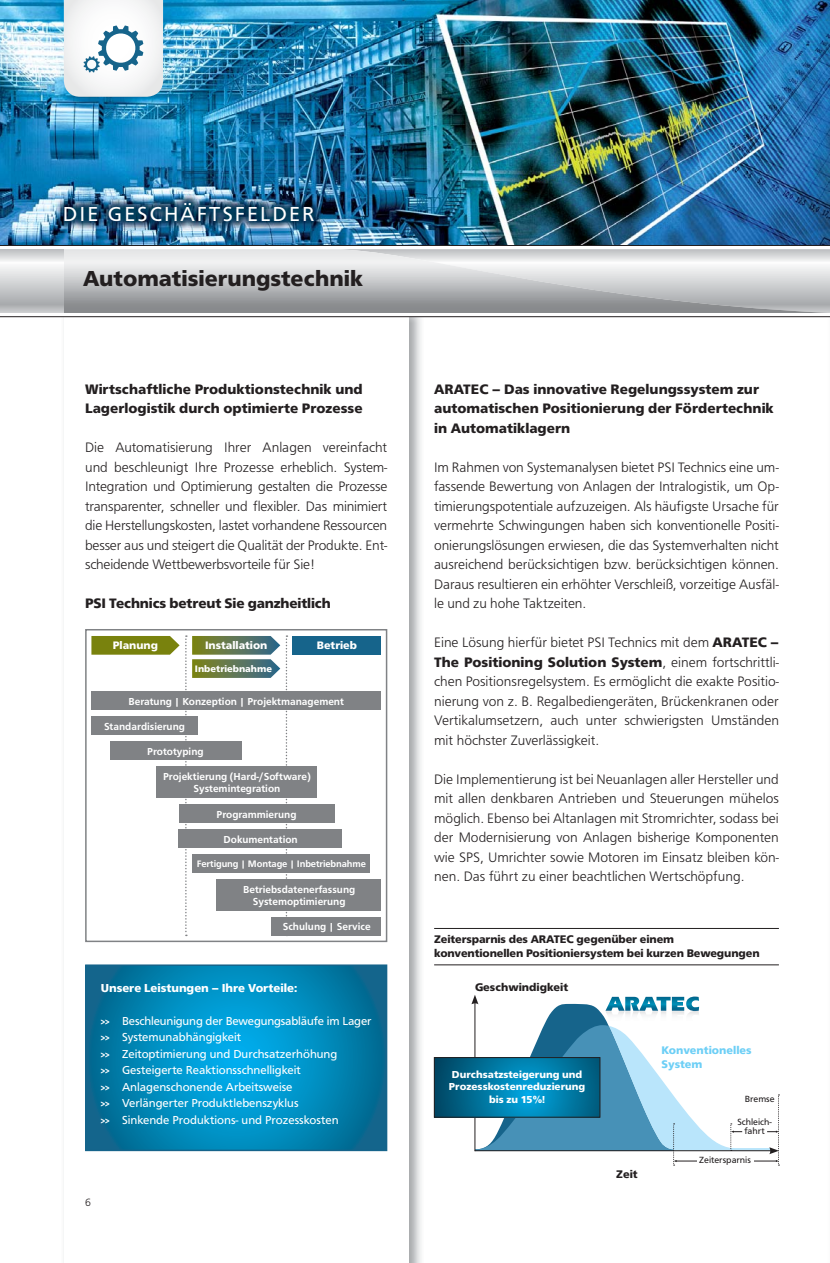
<style>
.page{position:relative;width:830px;height:1263px;background:#fff}
.page>*{position:absolute;margin:0;border:0;box-sizing:border-box;transform-origin:0 0}
.t1{font:700 22.5px "Frutus T";color:#231f20}
.t2{font:21px "Frutus T";letter-spacing:.1em;color:#fff}
.t3{font:300 14.25px/19.5px "Frutus T";letter-spacing:-.005em;color:#231f20;text-align:justify}
.t4{font:700 14.25px/19.5px "Frutus T";color:#231f20}
.t5{font:12px/16.5px "Frutus T";color:#fff}
.t6{font:700 12px "Frutus T";letter-spacing:-.005em;color:#fff}
.t7{font:700 11.4px/13.6px "Frutus T";letter-spacing:-.01em;color:#231f20}
.t8{font:700 11.4px/13.6px "Frutus T";color:#6dcff6}
.t9{font:700 11.25px "Frutus T";color:#fff}
.t10{font:500 10.5px/12.6px "Frutus T";color:#fff;text-align:center}
.t11{font:700 10.5px/12.6px "Frutus T";color:#fff;text-align:center}
.t12{font:300 10.5px "Frutiger LT Pro";color:#231f20}
.t13{font:500 9.75px "Frutus T";letter-spacing:-.01em;color:#fff}
.t14{font:700 9.75px "Frutus T";color:#fff}
.t15{font:9.3px/9.3px "Frutus T";color:#231f20;text-align:center}
.s1{font-weight:700;font-size:9px}
.s2{font-weight:700}
</style>
<div class="page">
<img style="left:62px;top:317px;width:361px;height:946px">
<div style="left:64px;top:317px;width:344px;height:946px;background:#fff"></div>
<img style="left:0;top:0;width:829px;height:245px">
<svg style="left:0;top:249px;width:64px;height:64px;background:#d0d1d3"></svg>
<hr style="left:0;top:245px;width:829px;height:1px;background:#231f20">
<hr style="left:0;top:316px;width:829px;height:1px;background:#231f20">
<svg style="left:64px;top:0;width:99px;height:97px"></svg>
<img style="left:55px;top:194px;width:268px;height:36px">
<hr style="left:434px;top:964px;width:344px;height:1px;background:#231f20">
<hr style="left:434px;top:928px;width:344px;height:1px;background:#231f20">
<svg style="left:436px;top:1059px;width:35px;height:56px;background:#005677"></svg>
<div style="left:434px;top:1057px;width:166px;height:60px;border:1px solid #231f20"></div>
<div style="left:85px;top:629px;width:302px;height:313px;border:2px solid #808285"></div>
<div style="left:293px;top:636px;width:88px;height:19px;background:#16648b"></div>
<svg style="left:91px;top:636px;width:88px;height:19px;background:#828a1d"></svg>
<svg style="left:185px;top:635px;width:102px;height:301px"></svg>
<div style="left:179px;top:804px;width:155px;height:19px;background:#808285"></div>
<div style="left:179px;top:829px;width:163px;height:19px;background:#808285"></div>
<div style="left:193px;top:854px;width:177px;height:19px;background:#808285"></div>
<div style="left:217px;top:879px;width:164px;height:32px;background:#808285"></div>
<div style="left:272px;top:917px;width:109px;height:19px;background:#808285"></div>
<div style="left:91px;top:691px;width:290px;height:19px;background:#808285"></div>
<div style="left:91px;top:716px;width:106px;height:19px;background:#808285"></div>
<div style="left:110px;top:741px;width:131px;height:19px;background:#808285"></div>
<div style="left:156px;top:766px;width:161px;height:32px;background:#808285"></div>
<svg style="left:88px;top:967px;width:296px;height:181px;background:#0187b8"></svg>
<div style="left:85px;top:964px;width:302px;height:187px;border:2px solid #16648b"></div>
<svg style="left:471px;top:995px;width:308px;height:171px"></svg>
<h2 class="t2" style="left:63px;top:203px;width:253px">DIE GESCHÄFTSFELDER</h2>
<h1 class="t1" style="left:83px;top:268px;width:281px">Automatisierungstechnik</h1>
<p class="t4" style="left:85px;top:380px;width:279px">Wirtschaftliche Produktionstechnik und<br>Lagerlogistik durch optimierte Prozesse</p>
<p class="t3" style="left:85px;top:438px;width:303px">Die Automatisierung Ihrer Anlagen vereinfacht und beschleunigt Ihre Prozesse erheblich. System-Integration und Optimierung gestalten die Prozesse transparenter, schneller und flexibler. Das minimiert die Herstellungskosten, lastet vorhandene Ressourcen besser aus und steigert die Qualität der Produkte. Ent&shy;scheidende Wettbewerbsvorteile für Sie!</p>
<p class="t4" style="left:85px;top:594px;width:247px">PSI Technics betreut Sie ganzheitlich</p>
<p class="t9" style="left:113px;top:640px;width:47px">Planung</p>
<p class="t9" style="left:317px;top:640px;width:42px">Betrieb</p>
<p class="t9" style="left:205px;top:640px;width:64px">Installation</p>
<p class="t14" style="left:195px;top:664px;width:79px">Inbetriebnahme</p>
<p class="t10" style="left:128px;top:695px;width:217px">Beratung | Konzeption | Projektmanagement</p>
<p class="t10" style="left:104px;top:720px;width:82px">Standardisierung</p>
<p class="t10" style="left:147px;top:745px;width:58px">Prototyping</p>
<p class="t10" style="left:163px;top:770px;width:149px">Projektierung (Hard-/Software)<br>Systemintegration</p>
<p class="t10" style="left:216px;top:808px;width:81px">Programmierung</p>
<p class="t10" style="left:223px;top:833px;width:76px">Dokumentation</p>
<p class="t13" style="left:196px;top:859px;width:171px">Fertigung | Montage | Inbetriebnahme</p>
<p class="t10" style="left:243px;top:883px;width:114px">Betriebsdatenerfassung<br>Systemoptimierung</p>
<p class="t10" style="left:282px;top:921px;width:89px">Schulung | Service</p>
<p class="t6" style="left:101px;top:982px;width:198px">Unsere Leistungen – Ihre Vorteile:</p>
<p class="t5" style="left:101px;top:1013px;width:272px"><span class="s1">&gt;&gt;</span> Beschleunigung der Bewegungsabläufe im Lager <span class="s1">&gt;&gt;</span> Systemunabhängigkeit<br><span class="s1">&gt;&gt;</span> Zeitoptimierung und Durchsatzerhöhung<br><span class="s1">&gt;&gt;</span> Gesteigerte Reaktionsschnelligkeit<br><span class="s1">&gt;&gt;</span> Anlagenschonende Arbeitsweise<br><span class="s1">&gt;&gt;</span> Verlängerter Produktlebenszyklus<br><span class="s1">&gt;&gt;</span> Sinkende Produktions- und Prozesskosten</p>
<p class="t12" style="left:85px;top:1198px;width:7px">6</p>
<p class="t4" style="left:434px;top:380px;width:341px">ARATEC – Das innovative Regelungssystem zur automatischen Positionierung der Fördertechnik in Automatiklagern</p>
<p class="t3" style="left:434px;top:458px;width:346px">Im Rahmen von Systemanalysen bietet PSI Technics eine um&shy;fassende Bewertung von Anlagen der Intralogistik, um Op&shy;timierungspotentiale aufzuzeigen. Als häufigste Ursache für vermehrte Schwingungen haben sich konventionelle Positi&shy;onierungslösungen erwiesen, die das Systemverhalten nicht ausreichend berücksichtigen bzw. berücksichtigen können.<br>Daraus resultieren ein erhöhter Verschleiß, vorzeitige Ausfäl&shy;le und zu hohe Taktzeiten.</p>
<p class="t3" style="left:434px;top:633px;width:346px">Eine Lösung hierfür bietet PSI Technics mit dem <span class="s2">ARATEC – The Positioning Solution System</span>, einem fortschrittli&shy;chen Positionsregelsystem. Es ermöglicht die exakte Positio&shy;nierung von z. B. Regalbediengeräten, Brückenkranen oder Vertikalumsetzern, auch unter schwierigsten Umständen mit höchster Zuverlässigkeit.</p>
<p class="t3" style="left:434px;top:770px;width:346px">Die Implementierung ist bei Neuanlagen aller Hersteller und mit allen denkbaren Antrieben und Steuerungen mühelos möglich. Ebenso bei Altanlagen mit Stromrichter, sodass bei der Modernisierung von Anlagen bisherige Komponenten wie SPS, Umrichter sowie Motoren im Einsatz bleiben kön&shy;nen. Das führt zu einer beachtlichen Wertschöpfung.</p>
<p class="t7" style="left:434px;top:933px;width:327px">Zeitersparnis des ARATEC gegenüber einem konventionellen Positioniersystem bei kurzen Bewegungen</p>
<p class="t7" style="left:475px;top:981px;width:95px">Geschwindigkeit</p>
<p class="t11" style="left:449px;top:1068px;width:138px">Durchsatzsteigerung und<br>Prozesskostenreduzierung bis zu 15%!</p>
<p class="t7" style="left:616px;top:1168px;width:23px">Zeit</p>
<p class="t8" style="left:661px;top:1044px;width:92px">Konventionelles<br>System</p>
<p class="t15" style="left:744px;top:1094px;width:31px">Bremse</p>
<p class="t15" style="left:737px;top:1117px;width:36px">Schleich&shy;fahrt</p>
<p class="t15" style="left:698px;top:1156px;width:53px">Zeitersparnis</p>
</div>
